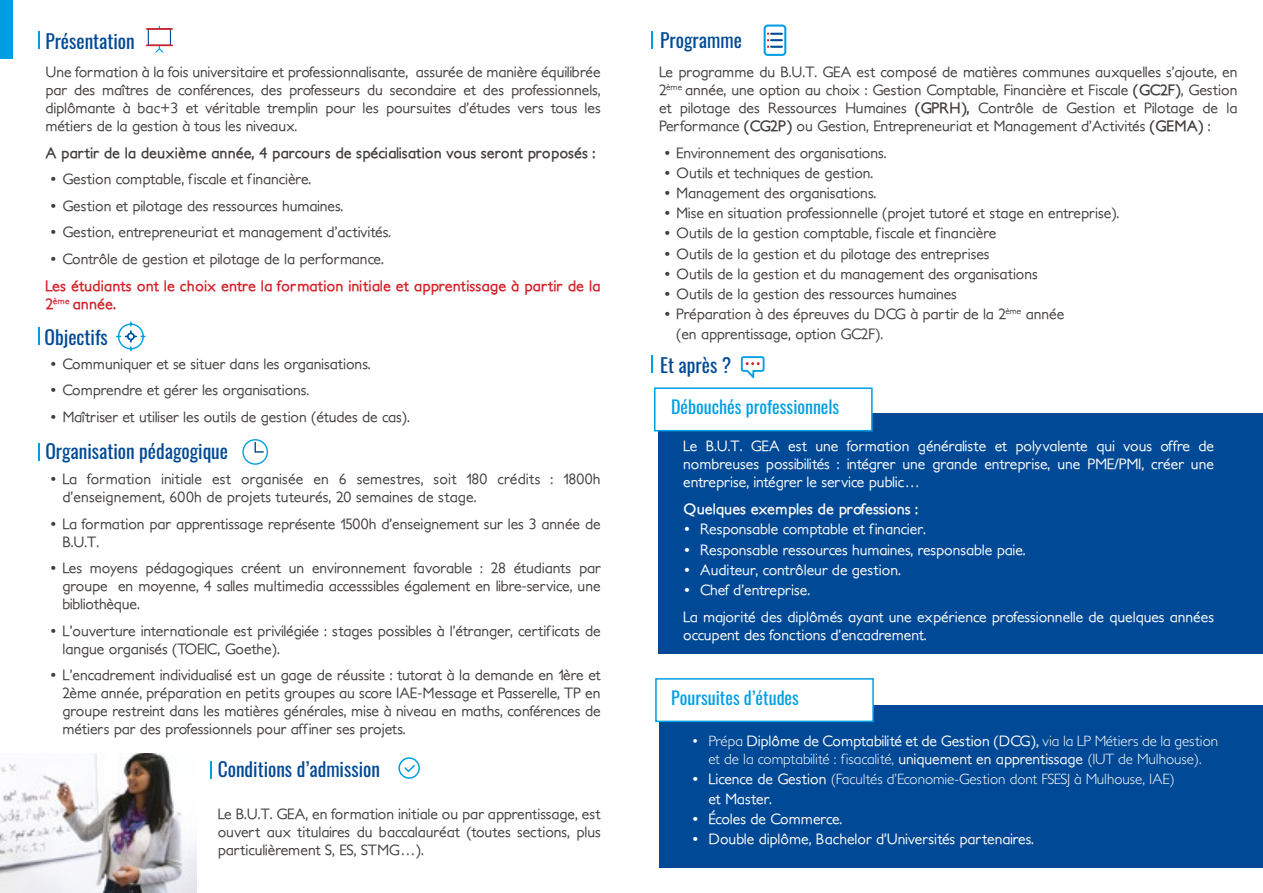
<style>
.page{position:relative;width:1263px;height:893px;background:#fff}
.page>*{position:absolute;margin:0;border:0;box-sizing:border-box;transform-origin:0 0}
.t1{font:19.5px "Oswald";color:#004996}
.t2{font:18px "Oswald";color:#009fe3}
.t3{font:500 15px/18px "Petita";color:#413e3c;text-align:justify}
.t4{font:500 15px/18px "Petita";color:#fff;text-align:justify}
.t5{font:300 15px/18px "Petita";color:#fff;text-align:center}
.t6{font:700 15px/18px "Petita";letter-spacing:.005em;color:#d42028}
.t7{font:700 15px "Petita";color:#413e3c}
.t8{font:700 15px "Petita";color:#fff}
.s1{font-weight:700}
.s2{font-weight:500}
</style>
<div class="page">
<svg style="left:116px;top:322px;width:30px;height:29px"></svg>
<svg style="left:398px;top:757px;width:22px;height:22px"></svg>
<svg style="left:741px;top:356px;width:23px;height:22px"></svg>
<div style="left:242px;top:439px;width:26px;height:26px;border:1px solid #009fe3;border-radius:50%"></div>
<svg style="left:255px;top:442px;width:8px;height:11px"></svg>
<div style="left:148px;top:28px;width:23px;height:18px;border:1px solid #004996"></div>
<hr style="left:147px;top:44px;width:25px;height:2px;background:#d42028">
<hr style="left:147px;top:28px;width:25px;height:2px;background:#d42028">
<svg style="left:154px;top:26px;width:11px;height:27px"></svg>
<div style="left:764px;top:25px;width:22px;height:31px;border:2px solid #009fe3;border-radius:3px"></div>
<svg style="left:767px;top:33px;width:15px;height:15px"></svg>
<img style="left:0;top:754px;width:196px;height:139px">
<svg style="left:38px;top:32px;width:1px;height:17px"></svg>
<svg style="left:651px;top:32px;width:2px;height:17px"></svg>
<svg style="left:651px;top:355px;width:2px;height:17px"></svg>
<svg style="left:38px;top:328px;width:1px;height:17px"></svg>
<svg style="left:38px;top:443px;width:1px;height:17px"></svg>
<svg style="left:210px;top:762px;width:2px;height:17px"></svg>
<div style="left:659px;top:705px;width:604px;height:162px;background:#004996"></div>
<div style="left:655px;top:678px;width:219px;height:44px;background:#fff;border:2px solid #009fe3"></div>
<div style="left:658px;top:413px;width:605px;height:241px;background:#004996"></div>
<div style="left:654px;top:387px;width:219px;height:44px;background:#fff;border:2px solid #009fe3"></div>
<div style="left:0;top:0;width:13px;height:58px;background:#009fe3"></div>
<h1 class="t1" style="left:45px;top:23px;width:91px">Présentation</h1>
<p class="t3" style="left:45px;top:64px;width:557px">Une formation à la fois universitaire et professionnalisante, assurée de manière équilibrée par des maîtres de conférences, des professeurs du secondaire et des professionnels, diplômante à bac+3 et véritable tremplin pour les poursuites d’études vers tous les métiers de la gestion à tous les niveaux.</p>
<p class="t7" style="left:45px;top:144px;width:551px">A partir de la deuxième année, 4 parcours de spécialisation vous seront proposés :</p>
<p class="t3" style="left:50px;top:171px;width:263px">• Gestion comptable, fiscale et financière.</p>
<p class="t3" style="left:50px;top:197px;width:295px">• Gestion et pilotage des ressources humaines.</p>
<p class="t3" style="left:50px;top:224px;width:343px">• Gestion, entrepreneuriat et management d’activités.</p>
<p class="t3" style="left:50px;top:250px;width:336px">• Contrôle de gestion et pilotage de la performance.</p>
<p class="t6" style="left:45px;top:277px;width:557px">Les étudiants ont le choix entre la formation initiale et apprentissage à partir de la<br>2<sup>ème</sup> année.</p>
<h1 class="t1" style="left:45px;top:319px;width:65px">Objectifs</h1>
<p class="t3" style="left:50px;top:355px;width:323px">• Communiquer et se situer dans les organisations.</p>
<p class="t3" style="left:50px;top:381px;width:261px">• Comprendre et gérer les organisations.</p>
<p class="t3" style="left:50px;top:408px;width:362px">• Maîtriser et utiliser les outils de gestion (études de cas).</p>
<h1 class="t1" style="left:45px;top:434px;width:184px">Organisation pédagogique</h1>
<p class="t3" style="left:62px;top:470px;width:540px;text-indent:-13px">• La formation initiale est organisée en 6 semestres, soit 180 crédits : 1800h d’enseignement, 600h de projets tuteurés, 20 semaines de stage.</p>
<p class="t3" style="left:62px;top:515px;width:540px;text-indent:-13px">• La formation par apprentissage représente 1500h d’enseignement sur les 3 année de<br>B.U.T.</p>
<p class="t3" style="left:62px;top:559px;width:540px;text-indent:-13px">• Les moyens pédagogiques créent un environnement favorable : 28 étudiants par groupe en moyenne, 4 salles multimedia accesssibles également en libre-service, une bibliothèque.</p>
<p class="t3" style="left:62px;top:622px;width:540px;text-indent:-13px">• L’ouverture internationale est privilégiée : stages possibles à l’étranger, certificats de langue organisés (TOEIC, Goethe).</p>
<p class="t3" style="left:62px;top:666px;width:540px;text-indent:-13px">• L’encadrement individualisé est un gage de réussite : tutorat à la demande en 1ère et 2ème année, préparation en petits groupes au score IAE-Message et Passerelle, TP en groupe restreint dans les matières générales, mise à niveau en maths, conférences de métiers par des professionnels pour affiner ses projets.</p>
<h1 class="t1" style="left:218px;top:752px;width:164px">Conditions d’admission</h1>
<p class="t3" style="left:218px;top:805px;width:384px">Le B.U.T. GEA, en formation initiale ou par apprentissage, est ouvert aux titulaires du baccalauréat (toutes sections, plus particulièrement S, ES, STMG…).</p>
<h1 class="t1" style="left:660px;top:23px;width:83px">Programme</h1>
<p class="t3" style="left:659px;top:64px;width:580px">Le programme du B.U.T. GEA est composé de matières communes auxquelles s’ajoute, en 2<sup>ème</sup> année, une option au choix : Gestion Comptable, Financière et Fiscale <span class="s1">(GC2F)</span>, Gestion et pilotage des Ressources Humaines <span class="s1">(GPRH),</span> Contrôle de Gestion et Pilotage de la Performance <span class="s1">(CG2P)</span> ou Gestion, Entrepreneuriat et Management d’Activités <span class="s1">(GEMA)</span> :</p>
<p class="t3" style="left:663px;top:144px;width:225px">• Environnement des organisations.</p>
<p class="t3" style="left:663px;top:164px;width:212px">• Outils et techniques de gestion.</p>
<p class="t3" style="left:663px;top:184px;width:214px">• Management des organisations.</p>
<p class="t3" style="left:663px;top:205px;width:457px">• Mise en situation professionnelle (projet tutoré et stage en entreprise).</p>
<p class="t3" style="left:663px;top:225px;width:334px">• Outils de la gestion comptable, fiscale et financière</p>
<p class="t3" style="left:663px;top:245px;width:328px">• Outils de la gestion et du pilotage des entreprises</p>
<p class="t3" style="left:663px;top:265px;width:376px">• Outils de la gestion et du management des organisations</p>
<p class="t3" style="left:663px;top:285px;width:295px">• Outils de la gestion des ressources humaines</p>
<p class="t3" style="left:676px;top:304px;width:390px;line-height:20.1px;text-indent:-13px">• Préparation à des épreuves du DCG à partir de la 2<sup>ème</sup> année (en apprentissage, option GC2F).</p>
<h1 class="t1" style="left:660px;top:347px;width:73px">Et après ?</h1>
<p class="t2" style="left:671px;top:391px;width:170px">Débouchés professionnels</p>
<p class="t4" style="left:683px;top:438px;width:532px">Le B.U.T. GEA est une formation généraliste et polyvalente qui vous offre de nombreuses possibilités : intégrer une grande entreprise, une PME/PMI, créer une entreprise, intégrer le service public…</p>
<p class="t8" style="left:683px;top:500px;width:237px">Quelques exemples de professions :</p>
<p class="t4" style="left:683px;top:521px;width:244px">• Responsable comptable et financier.</p>
<p class="t4" style="left:683px;top:541px;width:344px">• Responsable ressources humaines, responsable paie.</p>
<p class="t4" style="left:683px;top:561px;width:219px">• Auditeur, contrôleur de gestion.</p>
<p class="t4" style="left:683px;top:577px;width:532px;line-height:27px">• Chef d’entreprise.<br>La majorité des diplômés ayant une expérience professionnelle de quelques années</p>
<p class="t4" style="left:683px;top:626px;width:245px">occupent des fonctions d’encadrement.</p>
<p class="t2" style="left:671px;top:682px;width:129px">Poursuites d’études</p>
<p class="t5" style="left:691px;top:732px;width:528px">• Prépa <span class="s2">Diplôme de Comptabilité et de Gestion (DCG),</span> via la LP Métiers de la gestion et de la comptabilité : fisacalité, <span class="s2">uniquement en apprentissage</span> (IUT de Mulhouse).</p>
<p class="t5" style="left:708px;top:769px;width:468px;line-height:20.1px;text-align:left;text-indent:-17px"><span class="s2">• Licence de Gestion</span> (Facultés d’Economie-Gestion dont FSESJ à Mulhouse, IAE) <span class="s2">et Master.</span></p>
<p class="t4" style="left:691px;top:810px;width:153px">• Écoles de Commerce.</p>
<p class="t4" style="left:691px;top:830px;width:344px">• Double diplôme, Bachelor d’Universités partenaires.</p>
</div>
